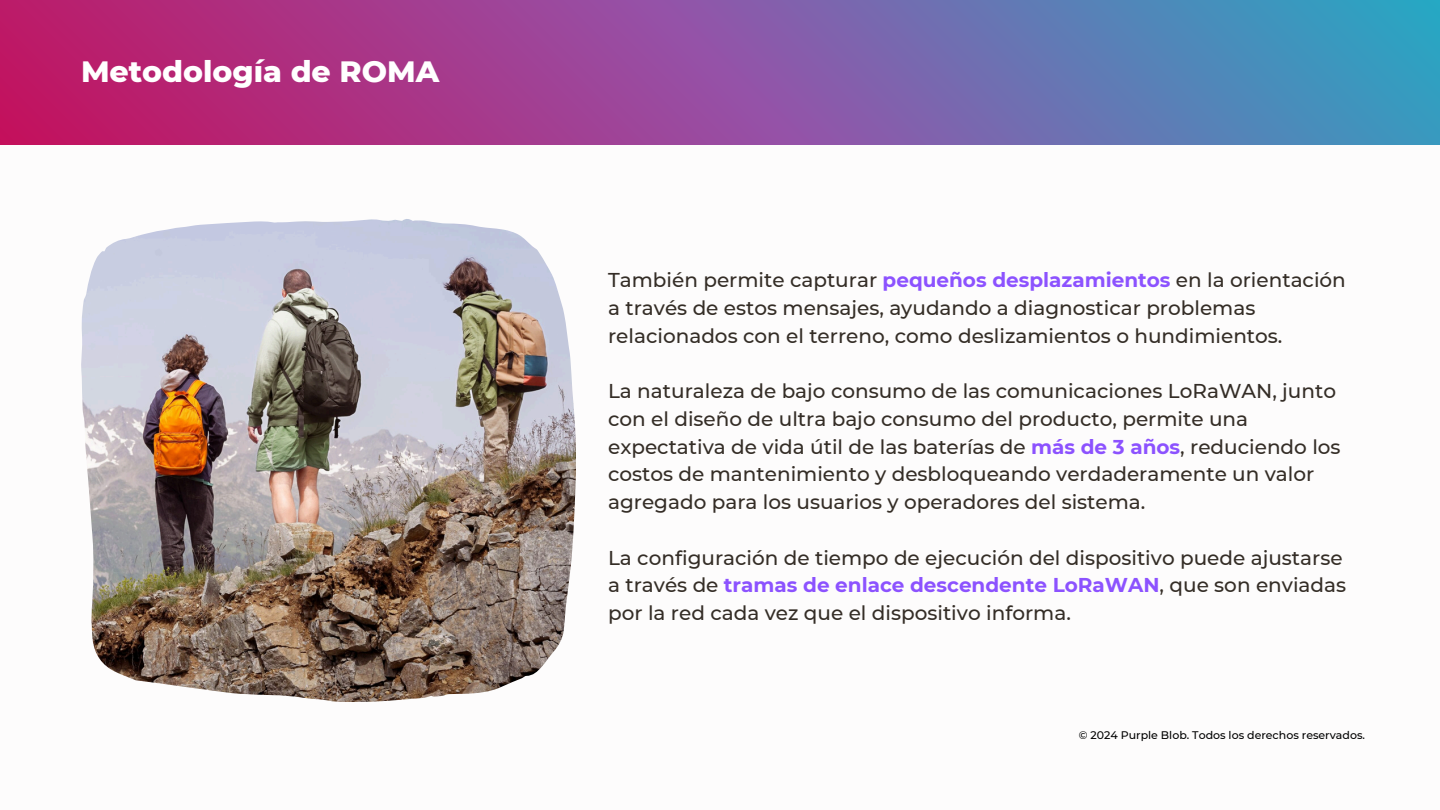
<style>
.page{position:relative;width:1440px;height:810px;background:#fff}
.page>*{position:absolute;margin:0;border:0;box-sizing:border-box;transform-origin:0 0}
.t1{font:800 30px "Montserrat";color:#fff}
.t2{font:500 20px/27.8px "Montserrat";color:#342d26}
.t3{font:500 11px "Montserrat";color:#000}
.s1{font-weight:700;color:#8c52ff}
</style>
<div class="page">
<svg style="left:0;top:0;width:1440px;height:145px;background:#86569c"></svg>
<img style="left:81px;top:219px;width:495px;height:483px">
<h1 class="t1" style="left:81px;top:53px;width:360px">Metodología de ROMA</h1>
<p class="t2" style="left:608px;top:266px;width:739px">También permite capturar <span class="s1">pequeños desplazamientos</span> en la orientación a través de estos mensajes, ayudando a diagnosticar problemas relacionados con el terreno, como deslizamientos o hundimientos.</p>
<h2 class="t2" style="left:608px;top:377px;width:734px">La naturaleza de bajo consumo de las comunicaciones LoRaWAN, junto con el diseño de ultra bajo consumo del producto, permite una expectativa de vida útil de las baterías de <span class="s1">más de 3 años</span>, reduciendo los costos de mantenimiento y desbloqueando verdaderamente un valor agregado para los usuarios y operadores del sistema.</h2>
<h2 class="t2" style="left:608px;top:544px;width:740px">La configuración de tiempo de ejecución del dispositivo puede ajustarse a través de <span class="s1">tramas de enlace descendente LoRaWAN</span>, que son enviadas por la red cada vez que el dispositivo informa.</h2>
<p class="t3" style="left:1079px;top:728px;width:288px">© 2024 Purple Blob. Todos los derechos reservados.</p>
</div>
